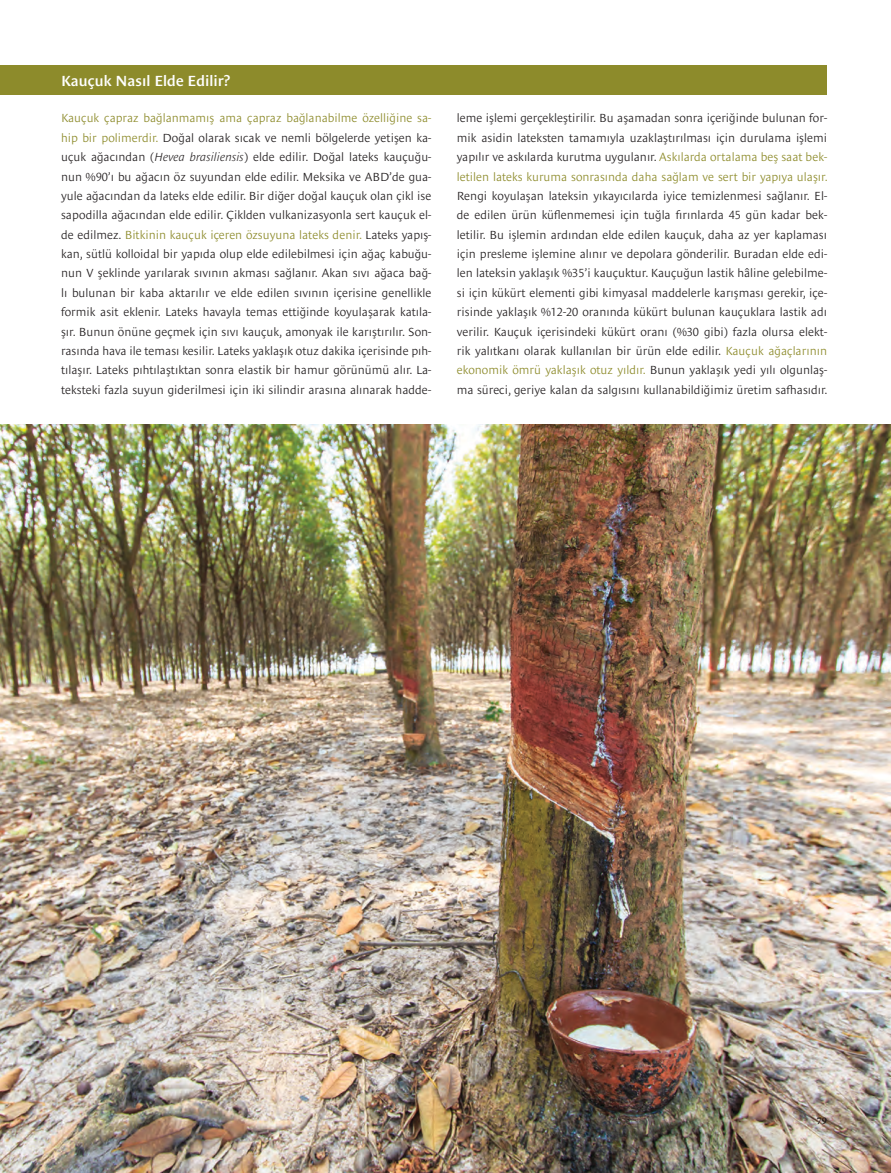
<style>
.page{position:relative;width:891px;height:1173px;background:#fff}
.page>*{position:absolute;margin:0;border:0;box-sizing:border-box;transform-origin:0 0}
.t1{font:600 15px "Le Monde Sans Pro";color:#fff}
.t2{font:300 12px/19.4px "Le Monde Sans Pro";color:#231f20;text-align:justify}
.t3{font:700 10.35px "Minion Pro";color:#231f20}
.s1{color:#8d8b2b}
.s2{font-style:italic}
</style>
<div class="page">
<img style="left:0;top:425px;width:890px;height:748px">
<div style="left:0;top:65px;width:826px;height:30px;background:#8d8b2b"></div>
<p class="t1" style="left:61px;top:69px;width:171px">Kauçuk Nasıl Elde Edilir?</p>
<p class="t2" style="left:61px;top:107px;width:371px"><span class="s1">Kauçuk çapraz bağlanmamış ama çapraz bağlanabilme özelliğine sa&shy;hip bir polimerdir.</span> Doğal olarak sıcak ve nemli bölgelerde yetişen ka&shy;uçuk ağacından (<span class="s2">Hevea brasiliensis</span>) elde edilir. Doğal lateks kauçuğu&shy;nun %90’ı bu ağacın öz suyundan elde edilir. Meksika ve ABD’de gua&shy;yule ağacından da lateks elde edilir. Bir diğer doğal kauçuk olan çikl ise sapodilla ağacından elde edilir. Çiklden vulkanizasyonla sert kauçuk el&shy;de edilmez. <span class="s1">Bitkinin kauçuk içeren özsuyuna lateks denir.</span> Lateks yapış&shy;kan, sütlü kolloidal bir yapıda olup elde edilebilmesi için ağaç kabuğu&shy;nun V şeklinde yarılarak sıvının akması sağlanır. Akan sıvı ağaca bağ&shy;lı bulunan bir kaba aktarılır ve elde edilen sıvının içerisine genellikle formik asit eklenir. Lateks havayla temas ettiğinde koyulaşarak katıla&shy;şır. Bunun önüne geçmek için sıvı kauçuk, amonyak ile karıştırılır. Son&shy;rasında hava ile teması kesilir. Lateks yaklaşık otuz dakika içerisinde pıh&shy;tılaşır. Lateks pıhtılaştıktan sonra elastik bir hamur görünümü alır. La&shy;teksteki fazla suyun giderilmesi için iki silindir arasına alınarak hadde-</p>
<p class="t2" style="left:456px;top:107px;width:372px">leme işlemi gerçekleştirilir. Bu aşamadan sonra içeriğinde bulunan for&shy;mik asidin lateksten tamamıyla uzaklaştırılması için durulama işlemi yapılır ve askılarda kurutma uygulanır. <span class="s1">Askılarda ortalama beş saat bek&shy;letilen lateks kuruma sonrasında daha sağlam ve sert bir yapıya ulaşır.</span></p>
<p class="t2" style="left:456px;top:185px;width:372px">Rengi koyulaşan lateksin yıkayıcılarda iyice temizlenmesi sağlanır. El&shy;de edilen ürün küflenmemesi için tuğla fırınlarda 45 gün kadar bek&shy;letilir. Bu işlemin ardından elde edilen kauçuk, daha az yer kaplaması için presleme işlemine alınır ve depolara gönderilir. Buradan elde edi&shy;len lateksin yaklaşık %35’i kauçuktur. Kauçuğun lastik hâline gelebilme&shy;si için kükürt elementi gibi kimyasal maddelerle karışması gerekir, içe&shy;risinde yaklaşık %12-20 oranında kükürt bulunan kauçuklara lastik adı verilir. Kauçuk içerisindeki kükürt oranı (%30 gibi) fazla olursa elekt&shy;rik yalıtkanı olarak kullanılan bir ürün elde edilir. <span class="s1">Kauçuk ağaçlarının ekonomik ömrü yaklaşık otuz yıldır.</span> Bunun yaklaşık yedi yılı olgunlaş&shy;ma süreci, geriye kalan da salgısını kullanabildiğimiz üretim safhasıdır.</p>
<p class="t3" style="left:816px;top:1113px;width:12px">79</p>
</div>
